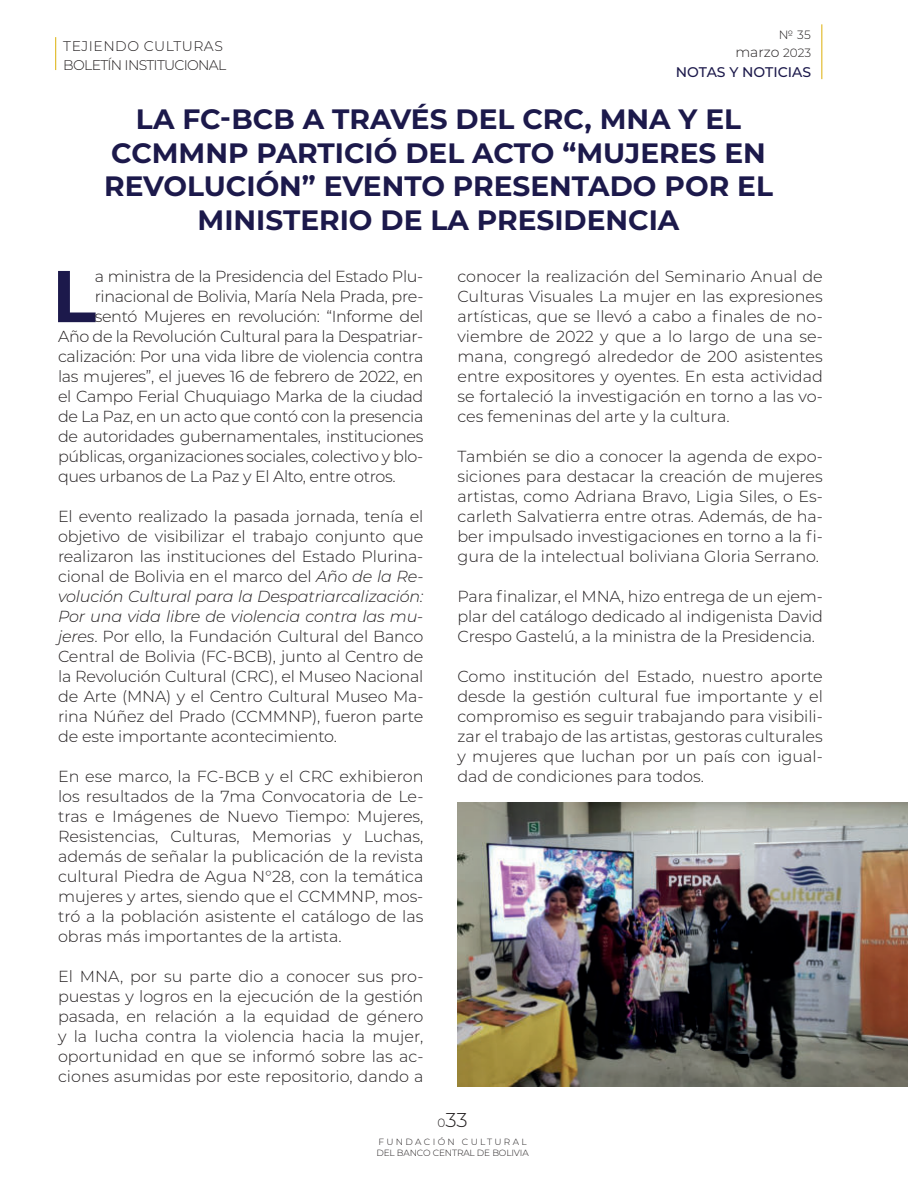
<style>
.page{position:relative;width:908px;height:1191px;background:#fff}
.page>*{position:absolute;margin:0;border:0;box-sizing:border-box;transform-origin:0 0}
.t1{font:700 73.2px "Montserrat";color:#1c194b}
.t2{font:700 28px/33.6px "Montserrat";color:#1c194b;text-align:center}
.t3{font:300 20px "Montserrat";color:#231f20}
.t4{font:300 16px/20px "Montserrat";letter-spacing:-.02em;color:#231f20;text-align:justify}
.t5{font:500 14px/19.6px "Montserrat";color:#1c194b;text-align:right}
.t6{font:300 14px "Montserrat";letter-spacing:-.05em;color:#231f20}
.t7{font:300 14px "Montserrat";letter-spacing:.035em;color:#231f20}
.t8{font:300 12px "Montserrat";color:#231f20}
.t9{font:300 9px/10.8px "Montserrat";letter-spacing:-.015em;color:#231f20}
.s1{font-weight:300;color:#231f20}
.s2{font-weight:300;font-size:12px;color:#231f20}
.s3{font-style:italic}
.s4{font-size:12px}
</style>
<div class="page">
<hr style="left:55px;top:37px;width:1px;height:33px;background:#ddb008">
<hr style="left:821px;top:24px;width:1px;height:55px;background:#ddb008">
<img style="left:457px;top:802px;width:450px;height:284px">
<p class="t8" style="left:778px;top:28px;width:33px">№ 35</p>
<p class="t7" style="left:63px;top:38px;width:161px">TEJIENDO CULTURAS</p>
<p class="t6" style="left:63px;top:58px;width:164px">BOLETÍN INSTITUCIONAL</p>
<p class="t5" style="left:675px;top:43px;width:137px"><span class="s1">marzo</span> <span class="s2">2023<br></span>NOTAS Y NOTICIAS</p>
<h2 class="t2" style="left:104px;top:103px;width:670px">LA FC-BCB A TRAVÉS DEL CRC, MNA Y EL CCMMNP PARTICIÓ DEL ACTO “MUJERES EN REVOLUCIÓN” EVENTO PRESENTADO POR EL MINISTERIO DE LA PRESIDENCIA</h2>
<h1 class="t1" style="left:52px;top:256px;width:46px">L</h1>
<p class="t4" style="left:95px;top:267px;width:330px">a ministra de la Presidencia del Estado Plu-</p>
<p class="t4" style="left:95px;top:287px;width:330px">rinacional de Bolivia, María Nela Prada, pre-</p>
<p class="t4" style="left:95px;top:307px;width:330px">sentó Mujeres en revolución: “Informe del</p>
<p class="t4" style="left:58px;top:327px;width:367px">Año de la Revolución Cultural para la Despatriar-</p>
<p class="t4" style="left:58px;top:347px;width:367px">calización: Por una vida libre de violencia contra</p>
<p class="t4" style="left:58px;top:367px;width:367px">las mujeres”, el jueves 16 de febrero de 2022, en</p>
<p class="t4" style="left:58px;top:387px;width:366px">el Campo Ferial Chuquiago Marka de la ciudad</p>
<p class="t4" style="left:58px;top:407px;width:367px">de La Paz, en un acto que contó con la presencia</p>
<p class="t4" style="left:58px;top:427px;width:367px">de autoridades gubernamentales, instituciones</p>
<p class="t4" style="left:58px;top:447px;width:367px">públicas, organizaciones sociales, colectivo y blo-</p>
<p class="t4" style="left:58px;top:467px;width:339px">ques urbanos de La Paz y El Alto, entre otros.</p>
<p class="t4" style="left:58px;top:507px;width:367px">El evento realizado la pasada jornada, tenía el objetivo de visibilizar el trabajo conjunto que realizaron las instituciones del Estado Plurina&shy;cional de Bolivia en el marco del <span class="s3">Año de la Re&shy;volución Cultural para la Despatriarcalización:<br>Por una vida libre de violencia contra las mu&shy;jeres</span>. Por ello, la Fundación Cultural del Banco Central de Bolivia (FC-BCB), junto al Centro de la Revolución Cultural (CRC), el Museo Nacional de Arte (MNA) y el Centro Cultural Museo Ma&shy;rina Núñez del Prado (CCMMNP), fueron parte de este importante acontecimiento.</p>
<p class="t4" style="left:58px;top:767px;width:367px">En ese marco, la FC-BCB y el CRC exhibieron los resultados de la 7ma Convocatoria de Le&shy;tras e Imágenes de Nuevo Tiempo: Mujeres, Resistencias, Culturas, Memorias y Luchas, además de señalar la publicación de la revista cultural Piedra de Agua N°28, con la temática mujeres y artes, siendo que el CCMMNP, mos&shy;tró a la población asistente el catálogo de las obras más importantes de la artista.</p>
<p class="t4" style="left:58px;top:967px;width:367px">El MNA, por su parte dio a conocer sus pro&shy;puestas y logros en la ejecución de la gestión pasada, en relación a la equidad de género y la lucha contra la violencia hacia la mujer, oportunidad en que se informó sobre las ac&shy;ciones asumidas por este repositorio, dando a</p>
<p class="t4" style="left:457px;top:267px;width:367px">conocer la realización del Seminario Anual de Culturas Visuales La mujer en las expresiones artísticas, que se llevó a cabo a finales de no&shy;viembre de 2022 y que a lo largo de una se&shy;mana, congregó alrededor de 200 asistentes entre expositores y oyentes. En esta actividad se fortaleció la investigación en torno a las vo&shy;ces femeninas del arte y la cultura.</p>
<p class="t4" style="left:457px;top:447px;width:367px">También se dio a conocer la agenda de expo&shy;siciones para destacar la creación de mujeres artistas, como Adriana Bravo, Ligia Siles, o Es&shy;carleth Salvatierra entre otras. Además, de ha&shy;ber impulsado investigaciones en torno a la fi&shy;gura de la intelectual boliviana Gloria Serrano.</p>
<p class="t4" style="left:457px;top:587px;width:367px">Para finalizar, el MNA, hizo entrega de un ejem&shy;plar del catálogo dedicado al indigenista David Crespo Gastelú, a la ministra de la Presidencia.</p>
<p class="t4" style="left:457px;top:667px;width:367px">Como institución del Estado, nuestro aporte desde la gestión cultural fue importante y el compromiso es seguir trabajando para visibili&shy;zar el trabajo de las artistas, gestoras culturales y mujeres que luchan por un país con igual&shy;dad de condiciones para todos.</p>
<p class="t3" style="left:437px;top:1109px;width:32px"><span class="s4">0</span>33</p>
<p class="t9" style="left:376px;top:1137px;width:154px">FUNDACIÓN CULTURAL<br>DEL BANCO CENTRAL DE BOLIVIA</p>
</div>
